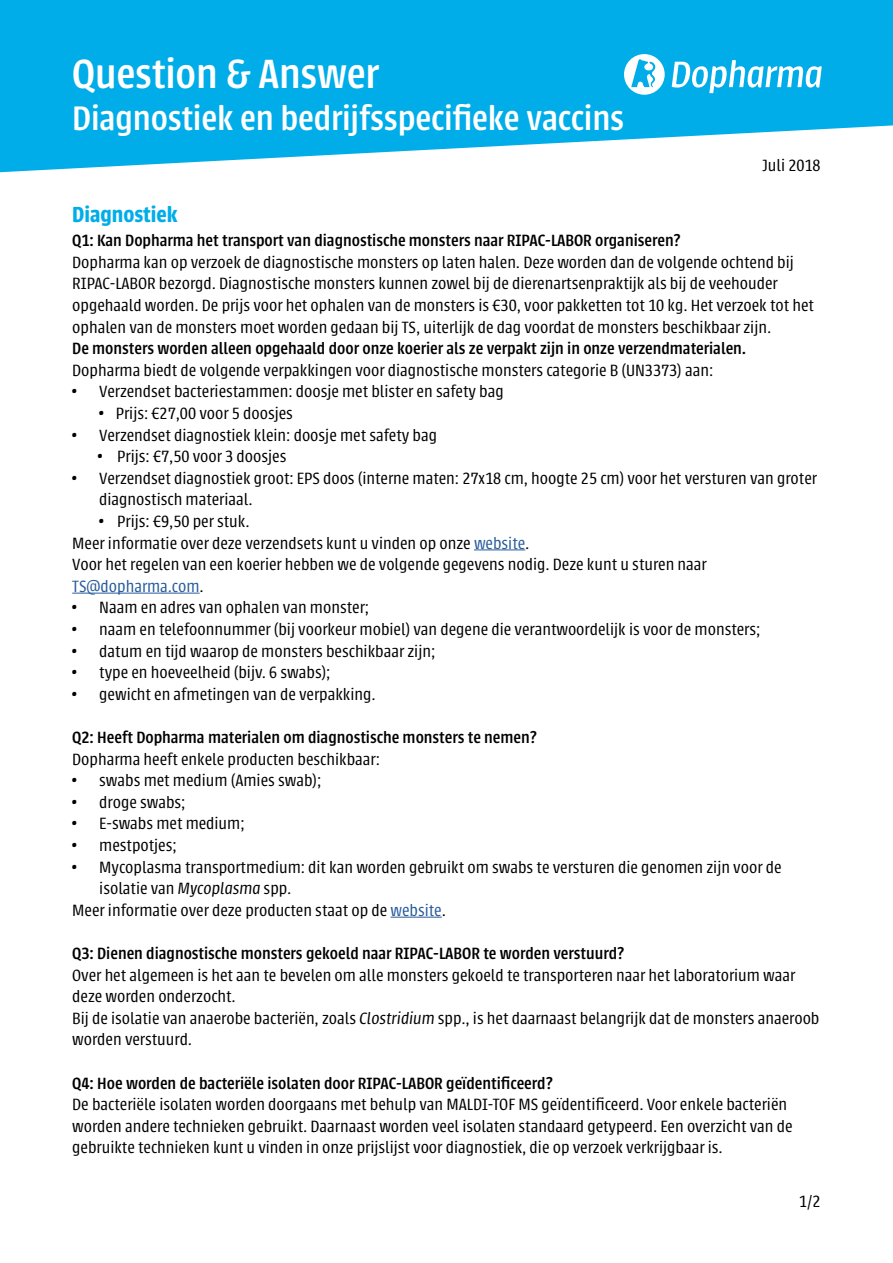
<style>
.page{position:relative;width:893px;height:1263px;background:#fff}
.page>*{position:absolute;margin:0;border:0;box-sizing:border-box;transform-origin:0 0}
.t1{font:500 45px "Urbana";letter-spacing:-.005em;color:#fff}
.t2{font:500 37.5px "Urbana";letter-spacing:-.005em;color:#fff}
.t3{font:600 24px "Urbana";color:#00ade9}
.t4{font:300 18px/21.6px "Urbana";color:#000}
.t5{font:500 18px "Urbana";color:#000}
.s1{color:#275b9b}
.s2{font-style:italic}
</style>
<div class="page">
<svg style="left:0;top:0;width:893px;height:172px;background:#23b8ec"></svg>
<hr style="left:474px;top:549px;width:51px;height:1px;background:#275b9b">
<hr style="left:72px;top:593px;width:128px;height:1px;background:#275b9b">
<hr style="left:390px;top:917px;width:52px;height:1px;background:#275b9b">
<svg style="left:672px;top:60px;width:150px;height:33px"></svg>
<svg style="left:624px;top:54px;width:41px;height:41px"></svg>
<h1 class="t1" style="left:72px;top:50px;width:308px">Question &amp; Answer</h1>
<h2 class="t2" style="left:72px;top:98px;width:553px">Diagnostiek en bedrijfsspecifieke vaccins</h2>
<p class="t4" style="left:762px;top:155px;width:60px">Juli 2018</p>
<h3 class="t3" style="left:72px;top:201px;width:107px">Diagnostiek</h3>
<p class="t5" style="left:72px;top:231px;width:610px">Q1: Kan Dopharma het transport van diagnostische monsters naar RIPAC-LABOR organiseren?</p>
<p class="t4" style="left:72px;top:251px;width:743px">Dopharma kan op verzoek de diagnostische monsters op laten halen. Deze worden dan de volgende ochtend bij RIPAC-LABOR bezorgd. Diagnostische monsters kunnen zowel bij de dierenartsenpraktijk als bij de veehouder opgehaald worden. De prijs voor het ophalen van de monsters is €30, voor pakketten tot 10 kg. Het verzoek tot het ophalen van de monsters moet worden gedaan bij TS, uiterlijk de dag voordat de monsters beschikbaar zijn.</p>
<p class="t5" style="left:72px;top:339px;width:675px">De monsters worden alleen opgehaald door onze koerier als ze verpakt zijn in onze verzendmaterialen.</p>
<p class="t4" style="left:72px;top:359px;width:642px">Dopharma biedt de volgende verpakkingen voor diagnostische monsters categorie B (UN3373) aan:</p>
<p class="t4" style="left:72px;top:381px;width:433px">• Verzendset bacteriestammen: doosje met blister en safety bag</p>
<p class="t4" style="left:99px;top:403px;width:195px">• Prijs: €27,00 voor 5 doosjes</p>
<p class="t4" style="left:72px;top:424px;width:366px">• Verzendset diagnostiek klein: doosje met safety bag</p>
<p class="t4" style="left:98px;top:446px;width:190px">• Prijs: €7,50 voor 3 doosjes</p>
<p class="t4" style="left:99px;top:467px;width:719px;text-indent:-27px">• Verzendset diagnostiek groot: EPS doos (interne maten: 27x18 cm, hoogte 25 cm) voor het versturen van groter diagnostisch materiaal.</p>
<p class="t4" style="left:72px;top:511px;width:636px;text-indent:27px">• Prijs: €9,50 per stuk.<br>Meer informatie over deze verzendsets kunt u vinden op onze <span class="s1">website</span>.<br>Voor het regelen van een koerier hebben we de volgende gegevens nodig. Deze kunt u sturen naar <span class="s1">TS@dopharma.com</span>.</p>
<p class="t4" style="left:72px;top:597px;width:298px">• Naam en adres van ophalen van monster;</p>
<p class="t4" style="left:72px;top:619px;width:689px">• naam en telefoonnummer (bij voorkeur mobiel) van degene die verantwoordelijk is voor de monsters;</p>
<p class="t4" style="left:72px;top:640px;width:364px">• datum en tijd waarop de monsters beschikbaar zijn;</p>
<p class="t4" style="left:72px;top:662px;width:260px">• type en hoeveelheid (bijv. 6 swabs);</p>
<p class="t4" style="left:72px;top:683px;width:305px">• gewicht en afmetingen van de verpakking.</p>
<p class="t5" style="left:72px;top:728px;width:466px">Q2: Heeft Dopharma materialen om diagnostische monsters te nemen?</p>
<p class="t4" style="left:72px;top:748px;width:309px">Dopharma heeft enkele producten beschikbaar:</p>
<p class="t4" style="left:72px;top:770px;width:250px">• swabs met medium (Amies swab);</p>
<p class="t4" style="left:72px;top:791px;width:115px">• droge swabs;</p>
<p class="t4" style="left:72px;top:813px;width:174px">• E-swabs met medium;</p>
<p class="t4" style="left:72px;top:835px;width:106px">• mestpotjes;</p>
<p class="t4" style="left:72px;top:856px;width:711px">• Mycoplasma transportmedium: dit kan worden gebruikt om swabs te versturen die genomen zijn voor de</p>
<p class="t4" style="left:99px;top:878px;width:194px">isolatie van <span class="s2">Mycoplasma</span> spp.</p>
<p class="t4" style="left:72px;top:899px;width:375px">Meer informatie over deze producten staat op de <span class="s1">website</span>.</p>
<p class="t5" style="left:72px;top:944px;width:553px">Q3: Dienen diagnostische monsters gekoeld naar RIPAC-LABOR te worden verstuurd?</p>
<p class="t4" style="left:72px;top:964px;width:749px">Over het algemeen is het aan te bevelen om alle monsters gekoeld te transporteren naar het laboratorium waar deze worden onderzocht.<br>Bij de isolatie van anaerobe bacteriën, zoals <span class="s2">Clostridium</span> spp., is het daarnaast belangrijk dat de monsters anaeroob worden verstuurd.</p>
<p class="t5" style="left:72px;top:1073px;width:482px">Q4: Hoe worden de bacteriële isolaten door RIPAC-LABOR geïdentificeerd?</p>
<p class="t4" style="left:72px;top:1094px;width:722px">De bacteriële isolaten worden doorgaans met behulp van MALDI-TOF MS geïdentificeerd. Voor enkele bacteriën worden andere technieken gebruikt. Daarnaast worden veel isolaten standaard getypeerd. Een overzicht van de gebruikte technieken kunt u vinden in onze prijslijst voor diagnostiek, die op verzoek verkrijgbaar is.</p>
<p class="t4" style="left:799px;top:1191px;width:23px">1/2</p>
</div>
